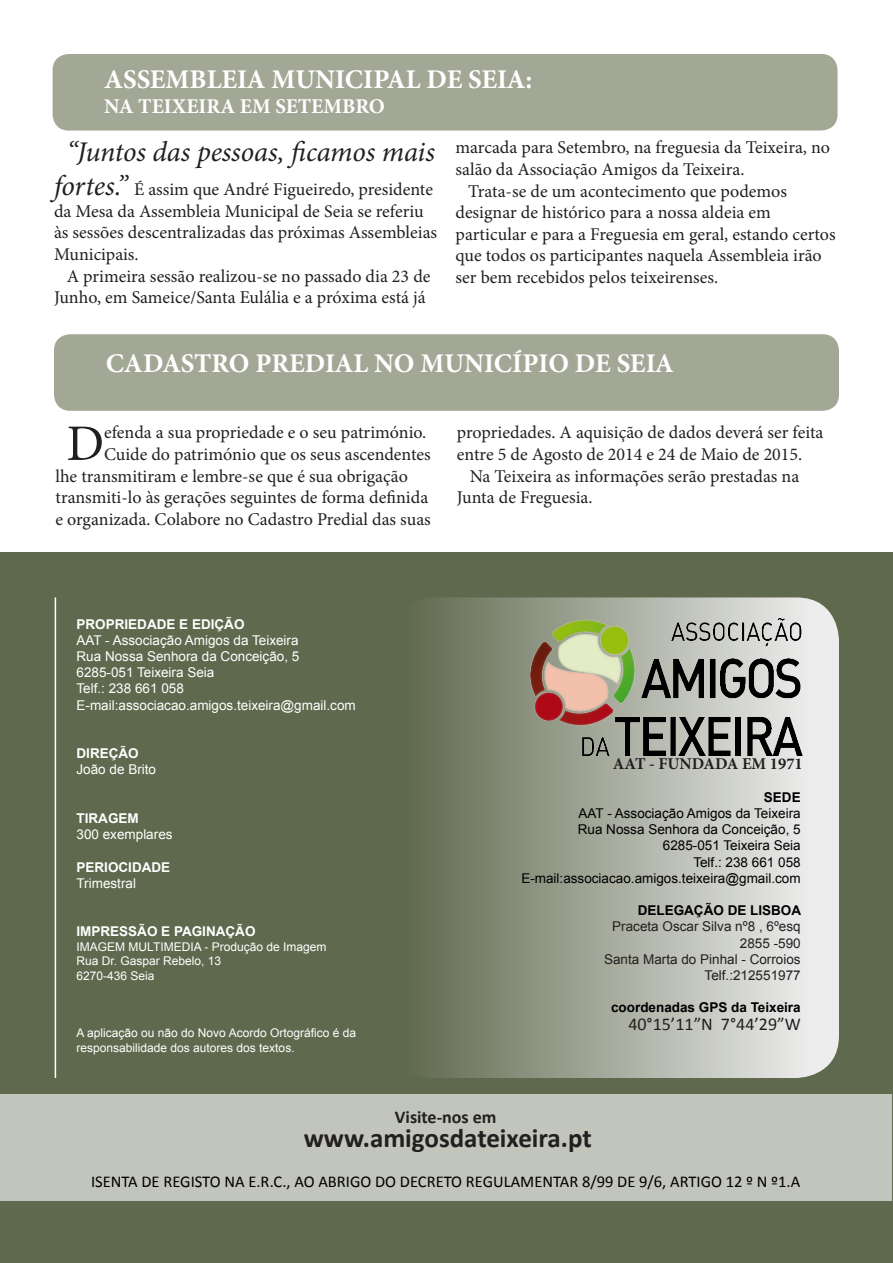
<style>
.page{position:relative;width:893px;height:1263px;background:#fff}
.page>*{position:absolute;margin:0;border:0;box-sizing:border-box;transform-origin:0 0}
.t1{font:51.3px "Minion Pro";color:#231f20}
.t2{font:italic 28.5px "Minion Pro";letter-spacing:-.005em;color:#231f20}
.t3{font:700 27px "Minion Pro";color:#fff}
.t4{font:700 27px "Calibri";color:#231f20}
.t5{font:700 21px "Minion Pro";color:#fff}
.t6{font:18px/21.6px "Minion Pro";color:#231f20}
.t7{font:18px "Calibri";color:#231f20}
.t8{font:700 18px "Calibri";color:#231f20}
.t9{font:16.5px "Calibri";color:#000}
.t10{font:700 16.5px "Minion Pro";color:#231f20}
.t11{font:13.5px "Arial";color:#fff}
.t12{font:13.5px "Arial";color:#000}
.t13{font:13.5px "Arial";color:#231f20}
.t14{font:700 13.5px "Arial";color:#fff}
.t15{font:700 13.5px "Arial";color:#000}
.t16{font:12px/14.4px "Arial";color:#fff}
.s1{font-style:italic;font-size:28.5px}
</style>
<div class="page">
<div style="left:0;top:553px;width:893px;height:710px;background:#5f694d"></div>
<div style="left:53px;top:54px;width:784px;height:77px;background:#a3a896;border-radius:16px"></div>
<div style="left:54px;top:334px;width:785px;height:77px;background:#a3a896;border-radius:16px"></div>
<div style="left:389px;top:597px;width:450px;height:481px;background:linear-gradient(to right,#5b6548,#f4f3f5);border-radius:43px"></div>
<div style="left:0;top:1094px;width:891px;height:106px;background:#c2c5bb"></div>
<img style="left:531px;top:619px;width:272px;height:136px">
<hr style="left:55px;top:597px;width:1px;height:481px;background:#fff">
<p class="t3" style="left:104px;top:60px;width:429px">ASSEMBLEIA MUNICIPAL DE SEIA:</p>
<p class="t5" style="left:104px;top:91px;width:282px">NA TEIXEIRA EM SETEMBRO</p>
<p class="t2" style="left:67px;top:132px;width:370px">“Juntos das pessoas, ficamos mais</p>
<p class="t6" style="left:54px;top:179px;width:385px"><span class="s1">fortes.”</span> É assim que André Figueiredo, presidente da Mesa da Assembleia Municipal de Seia se referiu às sessões descentralizadas das próximas Assembleias Municipais.</p>
<p class="t6" style="left:54px;top:265px;width:378px;text-align:right">A primeira sessão realizou-se no passado dia 23 de<br>Junho, em Sameice/Santa Eulália e a próxima está já</p>
<p class="t6" style="left:455px;top:137px;width:376px">marcada para Setembro, na freguesia da Teixeira, no salão da Associação Amigos da Teixeira.</p>
<p class="t6" style="left:455px;top:180px;width:382px;text-indent:13px">Trata-se de um acontecimento que podemos designar de histórico para a nossa aldeia em particular e para a Freguesia em geral, estando certos que todos os participantes naquela Assembleia irão ser bem recebidos pelos teixeirenses.</p>
<p class="t3" style="left:106px;top:344px;width:570px">CADASTRO PREDIAL NO MUNICÍPIO DE SEIA</p>
<p class="t1" style="left:66px;top:409px;width:39px">D</p>
<p class="t6" style="left:104px;top:422px;width:324px">efenda a sua propriedade e o seu património.</p>
<p class="t6" style="left:104px;top:443px;width:328px">Cuide do património que os seus ascendentes</p>
<p class="t6" style="left:55px;top:465px;width:354px">lhe transmitiram e lembre-se que é sua obrigação</p>
<p class="t6" style="left:55px;top:487px;width:374px">transmiti-lo às gerações seguintes de forma definida</p>
<p class="t6" style="left:55px;top:508px;width:377px">e organizada. Colabore no Cadastro Predial das suas</p>
<p class="t6" style="left:457px;top:422px;width:368px">propriedades. A aquisição de dados deverá ser feita entre 5 de Agosto de 2014 e 24 de Maio de 2015.</p>
<p class="t6" style="left:457px;top:465px;width:344px;text-indent:13px">Na Teixeira as informações serão prestadas na<br>Junta de Freguesia.</p>
<p class="t14" style="left:77px;top:615px;width:170px">PROPRIEDADE E EDIÇÃO</p>
<p class="t11" style="left:77px;top:631px;width:224px">AAT - Associação Amigos da Teixeira</p>
<p class="t11" style="left:77px;top:647px;width:224px">Rua Nossa Senhora da Conceição, 5</p>
<p class="t11" style="left:77px;top:664px;width:139px">6285-051 Teixeira Seia</p>
<p class="t11" style="left:77px;top:680px;width:109px">Telf.: 238 661 058</p>
<p class="t11" style="left:77px;top:696px;width:281px">E-mail:associacao.amigos.teixeira@gmail.com</p>
<p class="t14" style="left:77px;top:744px;width:64px">DIREÇÃO</p>
<p class="t11" style="left:77px;top:761px;width:81px">João de Brito</p>
<p class="t14" style="left:77px;top:809px;width:64px">TIRAGEM</p>
<p class="t11" style="left:77px;top:826px;width:98px">300 exemplares</p>
<p class="t14" style="left:77px;top:858px;width:95px">PERIOCIDADE</p>
<p class="t11" style="left:77px;top:874px;width:61px">Trimestral</p>
<p class="t14" style="left:77px;top:923px;width:181px">IMPRESSÃO E PAGINAÇÃO</p>
<p class="t16" style="left:77px;top:939px;width:251px">IMAGEM MULTIMEDIA - Produção de Imagem</p>
<p class="t16" style="left:77px;top:954px;width:146px">Rua Dr. Gaspar Rebelo, 13</p>
<p class="t16" style="left:77px;top:968px;width:80px">6270-436 Seia</p>
<p class="t16" style="left:77px;top:1026px;width:281px">A aplicação ou não do Novo Acordo Ortográfico é da responsabilidade dos autores dos textos.</p>
<p class="t10" style="left:613px;top:752px;width:191px">AAT - FUNDADA EM 1971</p>
<p class="t15" style="left:764px;top:788px;width:38px">SEDE</p>
<p class="t12" style="left:579px;top:804px;width:224px">AAT - Associação Amigos da Teixeira</p>
<p class="t12" style="left:578px;top:821px;width:224px">Rua Nossa Senhora da Conceição, 5</p>
<p class="t12" style="left:663px;top:837px;width:139px">6285-051 Teixeira Seia</p>
<p class="t12" style="left:693px;top:853px;width:109px">Telf.: 238 661 058</p>
<p class="t12" style="left:521px;top:869px;width:281px">E-mail:associacao.amigos.teixeira@gmail.com</p>
<p class="t15" style="left:638px;top:901px;width:165px">DELEGAÇÃO DE LISBOA</p>
<p class="t13" style="left:612px;top:918px;width:190px">Praceta Oscar Silva nº8 , 6ºesq</p>
<p class="t13" style="left:740px;top:934px;width:62px">2855 -590</p>
<p class="t13" style="left:604px;top:950px;width:198px">Santa Marta do Pinhal - Corroios</p>
<p class="t13" style="left:705px;top:966px;width:98px">Telf.:212551977</p>
<p class="t15" style="left:611px;top:999px;width:191px">coordenadas GPS da Teixeira</p>
<p class="t7" style="left:628px;top:1013px;width:174px">40°15’11”N 7°44’29”W</p>
<p class="t8" style="left:395px;top:1105px;width:103px">Visite-nos em</p>
<p class="t4" style="left:304px;top:1120px;width:290px">www.amigosdateixeira.pt</p>
<p class="t9" style="left:91px;top:1171px;width:711px">ISENTA DE REGISTO NA E.R.C., AO ABRIGO DO DECRETO REGULAMENTAR 8/99 DE 9/6, ARTIGO 12 º N º1.A</p>
</div>
